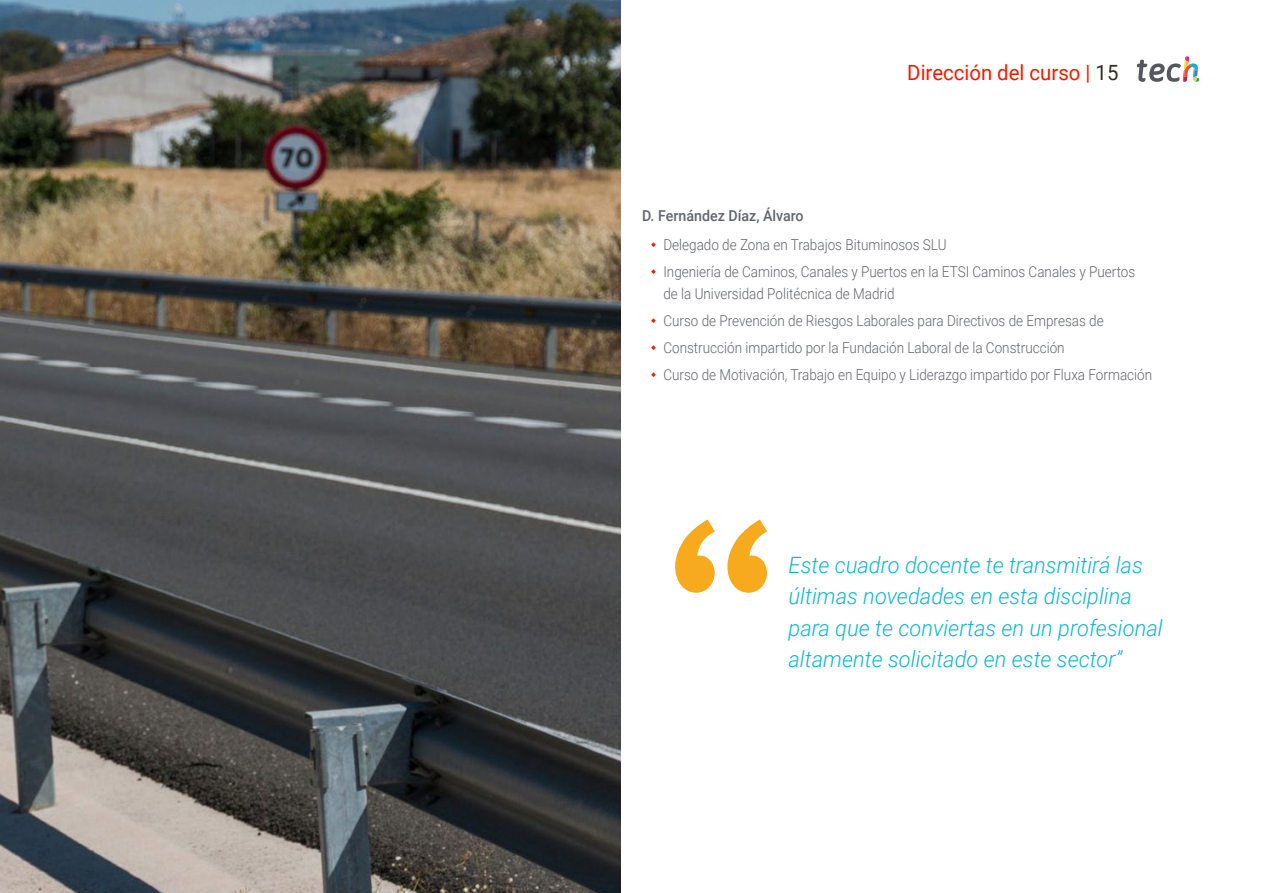
<style>
.page{position:relative;width:1263px;height:893px;background:#fff}
.page>*{position:absolute;margin:0;border:0;box-sizing:border-box;transform-origin:0 0}
.t1{font:italic 300 22.5px/31.5px "Roboto";color:#0fb6cf}
.t2{font:21px "Roboto";color:#ee1c02}
.t3{font:300 15px/26.7px "Roboto";color:#61646a;scale:.9 1}
.t4{font:500 15px "Roboto";color:#61646a;scale:.95 1}
.s1{color:#312e20}
</style>
<div class="page">
<img style="left:0;top:0;width:621px;height:893px">
<svg style="left:1137px;top:56px;width:62px;height:26px"></svg>
<svg style="left:675px;top:519px;width:92px;height:74px"></svg>
<h2 class="t2" style="left:907px;top:57px;width:213px">Dirección del curso | <span class="s1">15</span></h2>
<p class="t4" style="left:642px;top:205px;width:172px">D. Fernández Díaz, Álvaro</p>
<p class="t3" style="left:663px;top:231px;width:526px">Delegado de Zona en Trabajos Bituminosos SLU<br>Ingeniería de Caminos, Canales y Puertos en la ETSI Caminos Canales y Puertos</p>
<p class="t3" style="left:663px;top:280px;width:545px">de la Universidad Politécnica de Madrid<br>Curso de Prevención de Riesgos Laborales para Directivos de Empresas de Construcción impartido por la Fundación Laboral de la Construcción<br>Curso de Motivación, Trabajo en Equipo y Liderazgo impartido por Fluxa Formación</p>
<h1 class="t1" style="left:788px;top:548px;width:376px">Este cuadro docente te transmitirá las últimas novedades en esta disciplina para que te conviertas en un profesional altamente solicitado en este sector”</h1>
</div>
